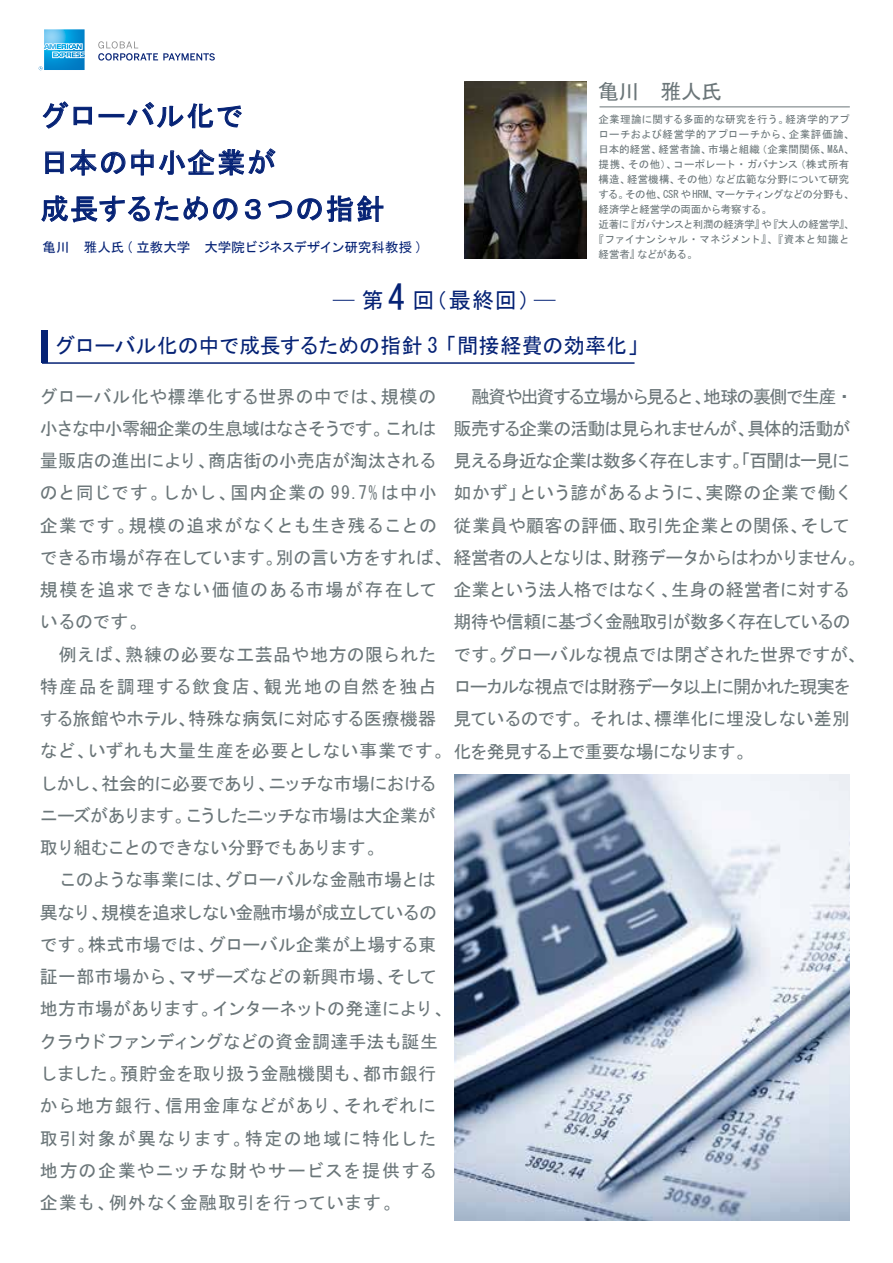
<style>
.page{position:relative;width:893px;height:1263px;background:#fff}
.page>*{position:absolute;margin:0;border:0;box-sizing:border-box;transform-origin:0 0}
.t1{font:28.5px/46.5px "MS Gothic";letter-spacing:.025em;color:#052275}
.t2{font:22.05px "MS Gothic";color:#052275}
.t3{font:21px "MS Gothic";letter-spacing:-.005em;color:#052275}
.t4{font:21px "MS Gothic";color:#6b7679}
.t5{font:18px "MS Gothic";letter-spacing:-.025em;color:#6b7679}
.t6{font:18px/32.2px "MS Gothic";letter-spacing:-.06em;color:#6b7679}
.t7{font:18px/32.2px "MS Gothic";letter-spacing:-.045em;color:#6b7679}
.t8{font:18px "MS Gothic";letter-spacing:-.05em;color:#6b7679}
.t9{font:18px "MS Gothic";letter-spacing:.02em;color:#6b7679}
.t10{font:18px "MS Gothic";letter-spacing:.06em;color:#6b7679}
.t11{font:18px "MS Gothic";letter-spacing:.015em;color:#6b7679}
.t12{font:18px "MS Gothic";letter-spacing:-.065em;color:#6b7679}
.t13{font:18px "MS Gothic";letter-spacing:.05em;color:#6b7679}
.t14{font:18px "MS Gothic";letter-spacing:-.055em;color:#6b7679}
.t15{font:18px "MS Gothic";letter-spacing:.005em;color:#6b7679}
.t16{font:18px "MS Gothic";letter-spacing:.04em;color:#6b7679}
.t17{font:18px "MS Gothic";letter-spacing:.075em;color:#6b7679}
.t18{font:18px "MS Gothic";letter-spacing:.08em;color:#6b7679}
.t19{font:13.5px "MS Gothic";letter-spacing:-.01em;color:#052275}
.t20{font:10.5px "MS Gothic";letter-spacing:-.005em;color:#6b7679}
.t21{font:10.5px "MS Gothic";letter-spacing:-.03em;color:#6b7679}
.t22{font:10.5px "MS Gothic";letter-spacing:-.035em;color:#6b7679}
.t23{font:10.5px "MS Gothic";letter-spacing:.015em;color:#6b7679}
.t24{font:10.5px "MS Gothic";letter-spacing:.045em;color:#6b7679}
.t25{font:10.5px "MS Gothic";letter-spacing:-.045em;color:#6b7679}
.s1{font-size:34.65px}
</style>
<div class="page">
<img style="left:465px;top:82px;width:121px;height:176px">
<hr style="left:42px;top:362px;width:592px;height:2px;background:#052275">
<div style="left:41px;top:331px;width:6px;height:32px;background:#052275"></div>
<svg style="left:43px;top:101px;width:25px;height:27px"></svg>
<svg style="left:74px;top:107px;width:18px;height:18px"></svg>
<div style="left:99px;top:114px;width:25px;height:3px;border:1px solid #052275"></div>
<svg style="left:127px;top:102px;width:115px;height:26px"></svg>
<svg style="left:46px;top:152px;width:18px;height:22px"></svg>
<svg style="left:70px;top:149px;width:55px;height:26px"></svg>
<svg style="left:132px;top:150px;width:21px;height:25px"></svg>
<svg style="left:159px;top:149px;width:116px;height:26px"></svg>
<svg style="left:41px;top:196px;width:137px;height:27px"></svg>
<svg style="left:184px;top:196px;width:53px;height:24px"></svg>
<svg style="left:245px;top:199px;width:16px;height:20px"></svg>
<svg style="left:268px;top:200px;width:24px;height:19px"></svg>
<svg style="left:298px;top:195px;width:85px;height:27px"></svg>
<hr style="left:599px;top:106px;width:251px;height:1px;background:#6b7679">
<svg style="left:333px;top:300px;width:21px;height:1px"></svg>
<svg style="left:534px;top:300px;width:21px;height:1px"></svg>
<img style="left:454px;top:774px;width:395px;height:446px">
<svg style="left:98px;top:41px;width:117px;height:20px"></svg>
<svg style="left:39px;top:29px;width:46px;height:41px;background:#55b4e2"></svg>
<h1 class="t1" style="left:40px;top:92px;width:346px">グローバル化で<br>日本の中小企業が<br>成長するための３つの指針</h1>
<p class="t19" style="left:43px;top:241px;width:382px">亀川　雅人氏( 立教大学　大学院ビジネスデザイン研究科教授 )</p>
<p class="t2" style="left:362px;top:289px;width:180px">第 <span class="s1">4</span> 回（最終回）</p>
<p class="t4" style="left:598px;top:81px;width:125px">亀川　雅人氏</p>
<p class="t23" style="left:598px;top:114px;width:253px">企業理論に関する多面的な研究を行う。経済学的アプ</p>
<p class="t24" style="left:598px;top:129px;width:257px">ローチおよび経営学的アプローチから、企業評価論、</p>
<p class="t20" style="left:598px;top:144px;width:257px">日本的経営、経営者論、市場と組織（企業間関係、M&amp;A、</p>
<p class="t20" style="left:599px;top:159px;width:252px">提携、その他）、コーポレート・ガバナンス（株式所有</p>
<p class="t20" style="left:599px;top:174px;width:252px">構造、経営機構、その他）など広範な分野について研究</p>
<p class="t21" style="left:599px;top:189px;width:257px">する。その他、CSR や HRM、マーケティングなどの分野も、</p>
<p class="t20" style="left:599px;top:204px;width:175px">経済学と経営学の両面から考察する。</p>
<p class="t22" style="left:599px;top:219px;width:257px">近著に『ガバナンスと利潤の経済学』や『大人の経営学』、</p>
<p class="t20" style="left:593px;top:234px;width:258px">『ファイナンシャル・マネジメント』、『資本と知識と</p>
<p class="t25" style="left:599px;top:249px;width:101px">経営者』などがある。</p>
<p class="t3" style="left:54px;top:334px;width:596px">グローバル化の中で成長するための指針 3「間接経費の効率化」</p>
<p class="t9" style="left:40px;top:387px;width:398px">グローバル化や標準化する世界の中では、規模の</p>
<p class="t12" style="left:40px;top:419px;width:398px">小さな中小零細企業の生息域はなさそうです。これは</p>
<p class="t5" style="left:40px;top:452px;width:398px">量販店の進出により、商店街の小売店が淘汰される</p>
<p class="t13" style="left:40px;top:484px;width:398px">のと同じです。しかし、国内企業の 99.7% は中小</p>
<p class="t9" style="left:40px;top:516px;width:399px">企業です。規模の追求がなくとも生き残ることの</p>
<p class="t8" style="left:40px;top:548px;width:827px">できる市場が存在しています。別の言い方をすれば、経営者の人となりは、財務データからはわかりません。</p>
<p class="t10" style="left:40px;top:581px;width:399px">規模を追求できない価値のある市場が存在して</p>
<p class="t5" style="left:40px;top:613px;width:109px">いるのです。</p>
<p class="t11" style="left:40px;top:645px;width:398px">　例えば、熟練の必要な工芸品や地方の限られた</p>
<p class="t17" style="left:40px;top:677px;width:398px">特産品を調理する飲食店、観光地の自然を独占</p>
<p class="t5" style="left:40px;top:710px;width:398px">する旅館やホテル、特殊な病気に対応する医療機器</p>
<p class="t5" style="left:40px;top:742px;width:715px">など、いずれも大量生産を必要としない事業です。化を発見する上で重要な場になります。</p>
<p class="t14" style="left:40px;top:774px;width:399px">しかし、社会的に必要であり、ニッチな市場における</p>
<p class="t8" style="left:40px;top:806px;width:397px">ニーズがあります。こうしたニッチな市場は大企業が</p>
<p class="t8" style="left:40px;top:839px;width:346px">取り組むことのできない分野でもあります。</p>
<p class="t5" style="left:59px;top:871px;width:379px">このような事業には、グローバルな金融市場とは</p>
<p class="t6" style="left:40px;top:896px;width:399px">異なり、規模を追求しない金融市場が成立しているの</p>
<p class="t5" style="left:40px;top:935px;width:398px">です。株式市場では、グローバル企業が上場する東</p>
<p class="t15" style="left:40px;top:968px;width:399px">証一部市場から、マザーズなどの新興市場、そして</p>
<p class="t5" style="left:40px;top:1000px;width:414px">地方市場があります。インターネットの発達により、</p>
<p class="t5" style="left:40px;top:1032px;width:400px">クラウドファンディングなどの資金調達手法も誕生</p>
<p class="t5" style="left:40px;top:1064px;width:398px">しました。預貯金を取り扱う金融機関も、都市銀行</p>
<p class="t16" style="left:40px;top:1097px;width:398px">から地方銀行、信用金庫などがあり、それぞれに</p>
<p class="t18" style="left:40px;top:1129px;width:398px">取引対象が異なります。特定の地域に特化した</p>
<p class="t10" style="left:40px;top:1161px;width:399px">地方の企業やニッチな財やサービスを提供する</p>
<p class="t11" style="left:40px;top:1193px;width:362px">企業も、例外なく金融取引を行っています。</p>
<p class="t6" style="left:454px;top:380px;width:401px;text-indent:18px">融資や出資する立場から見ると、地球の裏側で生産・販売する企業の活動は見られませんが、具体的活動が見える身近な企業は数多く存在します。「百聞は一見に如かず」という諺があるように、実際の企業で働く従業員や顧客の評価、取引先企業との関係、そして</p>
<p class="t7" style="left:454px;top:574px;width:414px">企業という法人格ではなく、生身の経営者に対する期待や信頼に基づく金融取引が数多く存在しているのです。グローバルな視点では閉ざされた世界ですが、ローカルな視点では財務データ以上に開かれた現実を見ているのです。それは、標準化に埋没しない差別</p>
</div>
